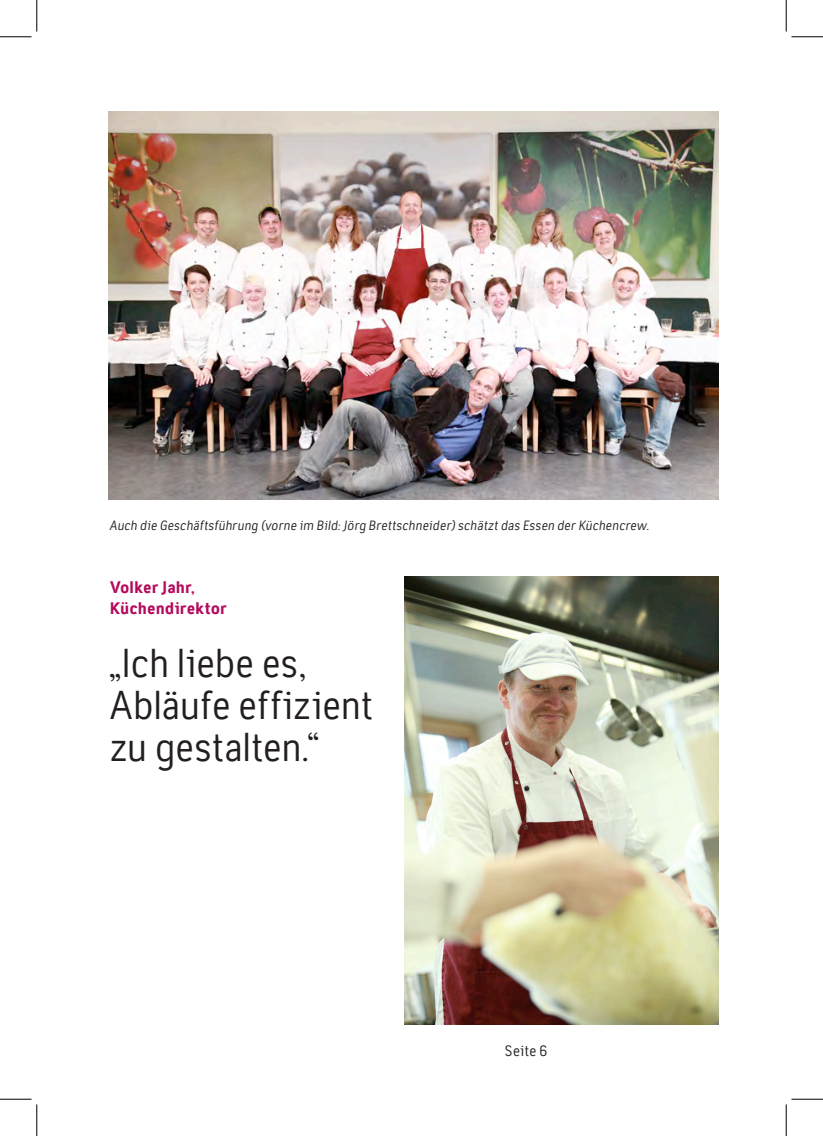
<style>
.page{position:relative;width:823px;height:1136px;background:#fff}
.page>*{position:absolute;margin:0;border:0;box-sizing:border-box;transform-origin:0 0}
.t1{font:42px/42px "Tempelhof";letter-spacing:-.01em;color:#231f20}
.t2{font:800 17.5px/21px "Tempelhof";letter-spacing:.005em;color:#b40a5c}
.t3{font:15.75px "Tempelhof";color:#231f20}
.t4{font:italic 14px "Tempelhof";letter-spacing:.01em;color:#231f20}
</style>
<div class="page">
<img style="left:109px;top:111px;width:609px;height:389px">
<img style="left:404px;top:576px;width:314px;height:448px">
<hr style="left:0;top:36px;width:32px;height:1px;background:#000">
<hr style="left:791px;top:36px;width:32px;height:1px;background:#000">
<hr style="left:0;top:1098px;width:32px;height:1px;background:#000">
<hr style="left:791px;top:1098px;width:32px;height:1px;background:#000">
<hr style="left:36px;top:0;width:1px;height:31px;background:#000">
<hr style="left:36px;top:1104px;width:1px;height:31px;background:#000">
<hr style="left:786px;top:0;width:1px;height:31px;background:#000">
<hr style="left:786px;top:1104px;width:1px;height:31px;background:#000">
<p class="t4" style="left:110px;top:517px;width:541px">Auch die Geschäftsführung (vorne im Bild: Jörg Brettschneider) schätzt das Essen der Küchencrew.</p>
<p class="t2" style="left:110px;top:577px;width:119px">Volker Jahr,<br>Küchendirektor</p>
<h1 class="t1" style="left:110px;top:642px;width:265px">„Ich liebe es,<br>Abläufe effizient zu gestalten.“</h1>
<p class="t3" style="left:505px;top:1041px;width:44px">Seite 6</p>
</div>
